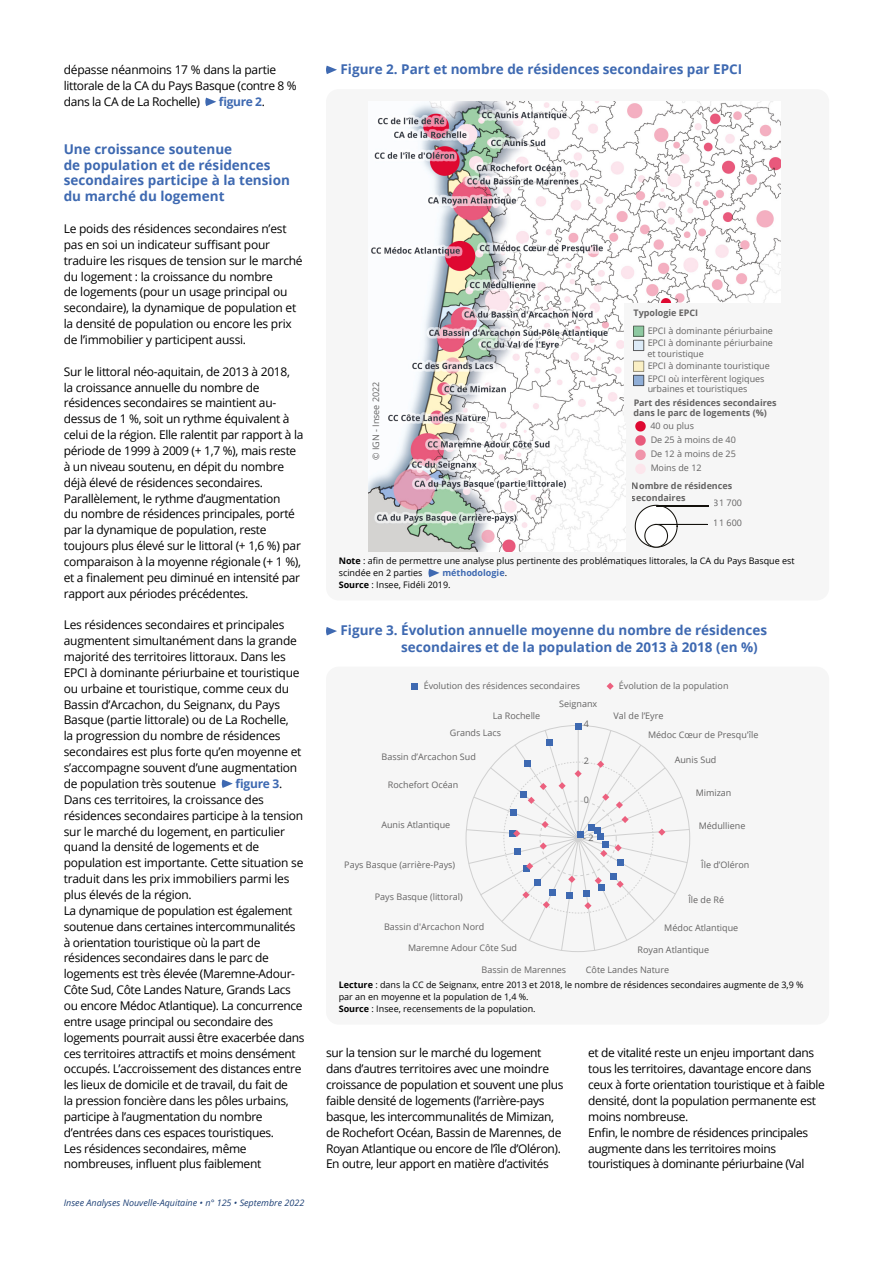
<style>
.page{position:relative;width:893px;height:1263px;background:#fff}
.page>*{position:absolute;margin:0;border:0;box-sizing:border-box;transform-origin:0 0}
.t1{font:700 13.5px/15.9px "Open Sans";color:#3e69b1}
.t2{font:12px/15.9px "Open Sans";letter-spacing:-.025em;color:#000}
.t3{font:700 12px "Open Sans";color:#3e69b1}
.t4{font:9px/14.2px "Open Sans";color:#646363}
.t5{font:9px/12px "Open Sans";color:#000}
.t6{font:700 9px/9.4px "Open Sans";color:#646363}
.t7{font:italic 9px "Open Sans";color:#1e4176}
.s1{font-weight:400;color:#000}
.s2{font-weight:700;color:#3e69b1}
.s3{font-weight:700}
</style>
<div class="page">
<svg style="left:205px;top:98px;width:11px;height:8px"></svg>
<svg style="left:221px;top:779px;width:12px;height:9px"></svg>
<div style="left:326px;top:89px;width:503px;height:511px;background:#f6f6f6;border-radius:13px"></div>
<img style="left:369px;top:102px;width:411px;height:450px">
<div style="left:624px;top:303px;width:162px;height:119px;background:#f6f6f6"></div>
<div style="left:633px;top:326px;width:11px;height:10px;background:#8ec9a1"></div>
<div style="left:633px;top:340px;width:11px;height:11px;background:#dceaf7"></div>
<div style="left:633px;top:361px;width:11px;height:10px;background:#faefc4"></div>
<div style="left:633px;top:375px;width:11px;height:11px;background:#90aed7"></div>
<div style="left:633px;top:375px;width:11px;height:11px;border:1px solid #2c2825"></div>
<div style="left:626px;top:481px;width:160px;height:71px;background:#f6f6f6"></div>
<hr style="left:655px;top:524px;width:52px;height:1px;background:#13110c">
<svg style="left:634px;top:504px;width:44px;height:44px"></svg>
<hr style="left:657px;top:505px;width:52px;height:1px;background:#13110c">
<div style="left:626px;top:421px;width:160px;height:60px;background:#f6f6f6"></div>
<svg style="left:635px;top:421px;width:11px;height:53px"></svg>
<svg style="left:428px;top:569px;width:11px;height:8px"></svg>
<svg style="left:326px;top:66px;width:11px;height:8px"></svg>
<div style="left:326px;top:667px;width:503px;height:357px;background:#f6f6f6;border-radius:13px"></div>
<div style="left:575px;top:723px;width:6px;height:7px;background:#3e69b1"></div>
<svg style="left:465px;top:725px;width:225px;height:226px"></svg>
<div style="left:411px;top:683px;width:7px;height:6px;background:#3e69b1"></div>
<svg style="left:607px;top:683px;width:7px;height:7px"></svg>
<svg style="left:326px;top:627px;width:11px;height:8px"></svg>
<p class="t2" style="left:64px;top:62px;width:234px">dépasse néanmoins 17 % dans la partie littorale de la CA du Pays Basque (contre 8 % dans la CA de La Rochelle)</p>
<p class="t3" style="left:219px;top:93px;width:48px">figure 2<span class="s1">.</span></p>
<p class="t1" style="left:64px;top:140px;width:228px">Une croissance soutenue<br>de population et de résidences secondaires participe à la tension du marché du logement</p>
<p class="t2" style="left:64px;top:220px;width:240px">Le poids des résidences secondaires n’est pas en soi un indicateur suffisant pour traduire les risques de tension sur le marché du logement : la croissance du nombre<br>de logements (pour un usage principal ou secondaire), la dynamique de population et la densité de population ou encore les prix de l’immobilier y participent aussi.</p>
<p class="t2" style="left:64px;top:363px;width:241px">Sur le littoral néo-aquitain, de 2013 à 2018,<br>la croissance annuelle du nombre de résidences secondaires se maintient au&shy;dessus de 1 %, soit un rythme équivalent à celui de la région. Elle ralentit par rapport à la période de 1999 à 2009 (+ 1,7 %), mais reste à un niveau soutenu, en dépit du nombre déjà élevé de résidences secondaires.<br>Parallèlement, le rythme d’augmentation<br>du nombre de résidences principales, porté par la dynamique de population, reste toujours plus élevé sur le littoral (+ 1,6 %) par comparaison à la moyenne régionale (+ 1 %), et a finalement peu diminué en intensité par rapport aux périodes précédentes.</p>
<p class="t2" style="left:64px;top:617px;width:239px">Les résidences secondaires et principales augmentent simultanément dans la grande majorité des territoires littoraux. Dans les EPCI à dominante périurbaine et touristique ou urbaine et touristique, comme ceux du Bassin d’Arcachon, du Seignanx, du Pays Basque (partie littorale) ou de La Rochelle,<br>la progression du nombre de résidences secondaires est plus forte qu’en moyenne et s’accompagne souvent d’une augmentation de population très soutenue</p>
<p class="t2" style="left:64px;top:775px;width:242px;text-indent:172px"><span class="s2">figure 3</span>.<br>Dans ces territoires, la croissance des résidences secondaires participe à la tension sur le marché du logement, en particulier quand la densité de logements et de population est importante. Cette situation se traduit dans les prix immobiliers parmi les plus élevés de la région.<br>La dynamique de population est également soutenue dans certaines intercommunalités à orientation touristique où la part de résidences secondaires dans le parc de logements est très élevée (Maremne-Adour-Côte Sud, Côte Landes Nature, Grands Lacs ou encore Médoc Atlantique). La concurrence entre usage principal ou secondaire des logements pourrait aussi être exacerbée dans ces territoires attractifs et moins densément occupés. L’accroissement des distances entre les lieux de domicile et de travail, du fait de<br>la pression foncière dans les pôles urbains, participe à l’augmentation du nombre d’entrées dans ces espaces touristiques.<br>Les résidences secondaires, même nombreuses, influent plus faiblement</p>
<p class="t7" style="left:64px;top:1197px;width:242px">Insee Analyses Nouvelle-Aquitaine • n° 125 • Septembre 2022</p>
<p class="t1" style="left:341px;top:61px;width:403px">Figure 2. Part et nombre de résidences secondaires par EPCI</p>
<p class="t4" style="left:368px;top:460px;width:80px;rotate:-90deg">© IGN - Insee 2022</p>
<p class="t6" style="left:633px;top:308px;width:66px">Typologie EPCI</p>
<p class="t4" style="left:647px;top:325px;width:127px;line-height:12.1px">EPCI à dominante périurbaine<br>EPCI à dominante périurbaine</p>
<p class="t4" style="left:647px;top:347px;width:124px;line-height:12.5px">et touristique<br>EPCI à dominante touristique<br>EPCI où interfèrent logiques</p>
<p class="t4" style="left:647px;top:381px;width:101px">urbaines et touristiques</p>
<p class="t6" style="left:633px;top:398px;width:145px">Part des résidences secondaires dans le parc de logements (%)</p>
<p class="t4" style="left:650px;top:418px;width:87px">40 ou plus<br>De 25 à moins de 40<br>De 12 à moins de 25<br>Moins de 12</p>
<p class="t6" style="left:632px;top:480px;width:102px;line-height:11.9px">Nombre de résidences secondaires</p>
<p class="t4" style="left:714px;top:515px;width:30px">11 600</p>
<p class="t4" style="left:714px;top:496px;width:30px">31 700</p>
<p class="t5" style="left:339px;top:554px;width:457px"><span class="s3">Note</span> : afin de permettre une analyse plus pertinente des problématiques littorales, la CA du Pays Basque est scindée en 2 parties</p>
<p class="t5" style="left:339px;top:566px;width:170px;text-indent:104px"><span class="s2">méthodologie</span>.<br><span class="s3">Source</span> : Insee, Fidéli 2019.</p>
<p class="t1" style="left:401px;top:622px;width:367px;text-indent:-61px">Figure 3. Évolution annuelle moyenne du nombre de résidences secondaires et de la population de 2013 à 2018 (en %)</p>
<p class="t4" style="left:424px;top:678px;width:158px">Évolution des résidences secondaires</p>
<p class="t4" style="left:619px;top:678px;width:111px">Évolution de la population</p>
<p class="t4" style="left:559px;top:696px;width:39px">Seignanx</p>
<p class="t4" style="left:584px;top:716px;width:7px">4</p>
<p class="t4" style="left:584px;top:754px;width:7px">2</p>
<p class="t4" style="left:584px;top:792px;width:7px">0</p>
<p class="t4" style="left:583px;top:830px;width:12px">- 2</p>
<p class="t4" style="left:450px;top:707px;width:92px;line-height:17.2px;text-indent:43px">La Rochelle<br>Grands Lacs</p>
<p class="t4" style="left:382px;top:749px;width:96px">Bassin d’Arcachon Sud</p>
<p class="t4" style="left:388px;top:778px;width:72px">Rochefort Océan</p>
<p class="t4" style="left:381px;top:817px;width:70px">Aunis Atlantique</p>
<p class="t4" style="left:344px;top:857px;width:113px">Pays Basque (arrière-Pays)</p>
<p class="t4" style="left:375px;top:889px;width:89px">Pays Basque (littoral)</p>
<p class="t4" style="left:384px;top:919px;width:102px">Bassin d'Arcachon Nord</p>
<p class="t4" style="left:408px;top:940px;width:110px">Maremne Adour Côte Sud</p>
<p class="t4" style="left:482px;top:962px;width:86px">Bassin de Marennes</p>
<p class="t4" style="left:614px;top:708px;width:51px">Val de l’Eyre</p>
<p class="t4" style="left:648px;top:727px;width:112px">Médoc Cœur de Presqu'île</p>
<p class="t4" style="left:675px;top:752px;width:43px">Aunis Sud</p>
<p class="t4" style="left:696px;top:785px;width:37px">Mimizan</p>
<p class="t4" style="left:699px;top:819px;width:48px">Médulliene</p>
<p class="t4" style="left:701px;top:857px;width:50px">Île d’Oléron</p>
<p class="t4" style="left:688px;top:892px;width:37px">Île de Ré</p>
<p class="t4" style="left:664px;top:920px;width:75px">Médoc Atlantique</p>
<p class="t4" style="left:638px;top:942px;width:73px">Royan Atlantique</p>
<p class="t4" style="left:586px;top:962px;width:85px">Côte Landes Nature</p>
<p class="t5" style="left:339px;top:978px;width:466px"><span class="s3">Lecture</span> : dans la CC de Seignanx, entre 2013 et 2018, le nombre de résidences secondaires augmente de 3,9 % par an en moyenne et la population de 1,4 %.<br><span class="s3">Source</span> : Insee, recensements de la population.</p>
<p class="t2" style="left:326px;top:1045px;width:239px">sur la tension sur le marché du logement dans d’autres territoires avec une moindre croissance de population et souvent une plus faible densité de logements (l’arrière-pays basque, les intercommunalités de Mimizan, de Rochefort Océan, Bassin de Marennes, de Royan Atlantique ou encore de l’île d’Oléron).<br>En outre, leur apport en matière d’activités</p>
<p class="t2" style="left:588px;top:1045px;width:238px">et de vitalité reste un enjeu important dans tous les territoires, davantage encore dans ceux à forte orientation touristique et à faible densité, dont la population permanente est moins nombreuse.<br>Enfin, le nombre de résidences principales augmente dans les territoires moins touristiques à dominante périurbaine (Val</p>
</div>
